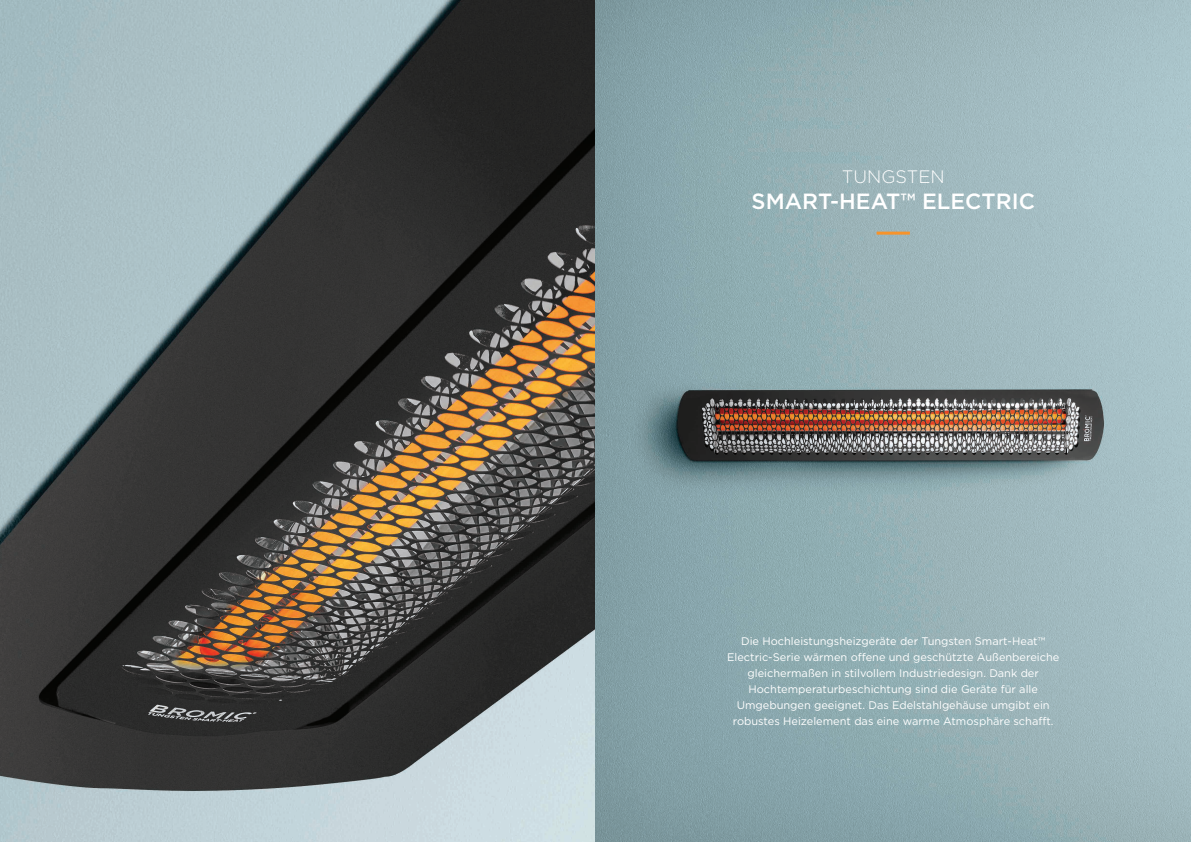
<style>
.page{position:relative;width:1191px;height:842px;background:#fff}
.page>*{position:absolute;margin:0;border:0;box-sizing:border-box;transform-origin:0 0}
.t1{font:500 22px "Gotham";color:#fff}
.t2{font:300 18px "Gotham";color:#fff}
.t3{font:11px/16px "Gotham";color:#fff;text-align:center}
</style>
<div class="page">
<img style="left:0;top:0;width:1191px;height:842px">
<hr style="left:876px;top:232px;width:34px;height:3px;background:#f7932a">
<h2 class="t2" style="left:841px;top:165px;width:104px">TUNGSTEN</h2>
<h1 class="t1" style="left:751px;top:187px;width:285px">SMART-HEAT™ ELECTRIC</h1>
<p class="t3" style="left:727px;top:633px;width:334px">Die Hochleistungsheizgeräte der Tungsten Smart-Heat™ Electric-Serie wärmen offene und geschützte Außenbereiche gleichermaßen in stilvollem Industriedesign. Dank der Hochtemperaturbeschichtung sind die Geräte für alle Umgebungen geeignet. Das Edelstahlgehäuse umgibt ein robustes Heizelement das eine warme Atmosphäre schafft.</p>
</div>
